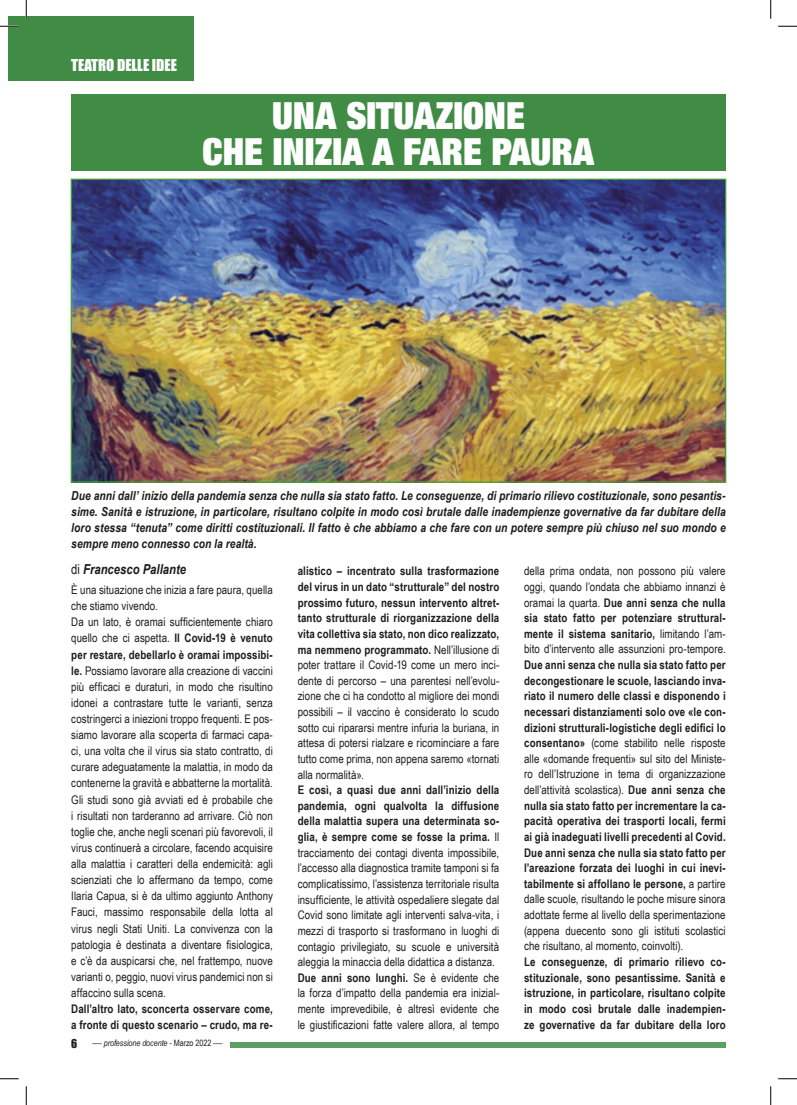
<style>
.page{position:relative;width:797px;height:1105px;background:#fff}
.page>*{position:absolute;margin:0;border:0;box-sizing:border-box;transform-origin:0 0}
.t1{font:900 expanded 37.5px/36.2px "Helvetica Neue";color:#fff;text-align:center}
.t2{font:15px "Impact";color:#fff}
.t3{font:italic 700 13.75px "Arial Narrow";color:#1d1d1b}
.t4{font:italic 700 12.5px/16.2px "Arial Narrow";letter-spacing:.005em;color:#1d1d1b;text-align:justify}
.t5{font:11.88px/15.6px "Arial Narrow";letter-spacing:.005em;color:#1d1d1b}
.t6{font:700 11.88px/15.6px "Arial Narrow";letter-spacing:.01em;color:#1d1d1b;text-align:justify}
.t7{font:11.25px "Impact";color:#1d1d1b}
.t8{font:8.75px "Arial Narrow";letter-spacing:-.005em;color:#1d1d1b}
.s1{font-weight:400;font-style:normal}
.s2{font-weight:700}
.s3{font-weight:400}
.s4{font-style:italic}
</style>
<div class="page">
<div style="left:230px;top:1042px;width:495px;height:5px;background:#5e9e62"></div>
<div style="left:9px;top:16px;width:185px;height:65px;background:#408c44"></div>
<img style="left:73px;top:181px;width:651px;height:300px">
<div style="left:71px;top:94px;width:654px;height:77px;background:#408c44"></div>
<svg style="left:0;top:25px;width:19px;height:2px"></svg>
<svg style="left:778px;top:25px;width:19px;height:2px"></svg>
<svg style="left:0;top:1078px;width:19px;height:1px"></svg>
<svg style="left:778px;top:1078px;width:19px;height:1px"></svg>
<svg style="left:25px;top:0;width:2px;height:19px"></svg>
<svg style="left:25px;top:1086px;width:2px;height:19px"></svg>
<svg style="left:770px;top:0;width:1px;height:19px"></svg>
<svg style="left:770px;top:1086px;width:1px;height:19px"></svg>
<p class="t2" style="left:71px;top:53px;width:107px">TEATRO DELLE IDEE</p>
<h1 class="t1" style="left:202px;top:97px;width:393px">UNA SITUAZIONE<br>CHE INIZIA A FARE PAURA</h1>
<p class="t4" style="left:71px;top:486px;width:656px">Due anni dall’ inizio della pandemia senza che nulla sia stato fatto. Le conseguenze, di primario rilievo costituzionale, sono pesantis&shy;sime. Sanità e istruzione, in particolare, risultano colpite in modo così brutale dalle inadempienze governative da far dubitare della loro stessa “tenuta” come diritti costituzionali. Il fatto è che abbiamo a che fare con un potere sempre più chiuso nel suo mondo e sempre meno connesso con la realtà.</p>
<p class="t3" style="left:71px;top:559px;width:116px"><span class="s1">di</span> Francesco Pallante</p>
<p class="t5" style="left:524px;top:563px;width:203px;text-align:justify">della prima ondata, non possono più valere oggi, quando l’ondata che abbiamo innanzi è oramai la quarta. <span class="s2">Due anni senza che nulla sia stato fatto per potenziare struttural&shy;mente il sistema sanitario,</span> limitando l’am&shy;bito d’intervento alle assunzioni pro-tempore.</p>
<p class="t6" style="left:524px;top:656px;width:203px">Due anni senza che nulla sia stato fatto per decongestionare le scuole, lasciando inva&shy;riato il numero delle classi e disponendo i necessari distanziamenti solo ove «le con&shy;dizioni strutturali-logistiche degli edifici lo consentano» <span class="s3">(come stabilito nelle risposte alle «domande frequenti» sul sito del Ministe&shy;ro dell’Istruzione in tema di organizzazione dell’attività scolastica).</span> Due anni senza che nulla sia stato fatto per incrementare la ca&shy;pacità operativa dei trasporti locali, fermi ai già inadeguati livelli precedenti al Covid.<br>Due anni senza che nulla sia stato fatto per l’areazione forzata dei luoghi in cui inevi&shy;tabilmente si affollano le persone, <span class="s3">a partire dalle scuole, risultando le poche misure sinora adottate ferme al livello della sperimentazione (appena duecento sono gli istituti scolastici che risultano, al momento, coinvolti).</span></p>
<p class="t6" style="left:524px;top:953px;width:203px">Le conseguenze, di primario rilievo co&shy;stituzionale, sono pesantissime. Sanità e istruzione, in particolare, risultano colpite in modo così brutale dalle inadempien&shy;ze governative da far dubitare della loro</p>
<p class="t5" style="left:298px;top:563px;width:203px;text-align:justify"><span class="s2">alistico – incentrato sulla trasformazione del virus in un dato “strutturale” del nostro prossimo futuro, nessun intervento altret&shy;tanto strutturale di riorganizzazione della vita collettiva sia stato, non dico realizzato, ma nemmeno programmato.</span> Nell’illusione di poter trattare il Covid-19 come un mero inci&shy;dente di percorso – una parentesi nell’evolu&shy;zione che ci ha condotto al migliore dei mondi possibili – il vaccino è considerato lo scudo sotto cui ripararsi mentre infuria la buriana, in attesa di potersi rialzare e ricominciare a fare tutto come prima, non appena saremo «tornati alla normalità».</p>
<p class="t5" style="left:298px;top:782px;width:203px"><span class="s2">E così, a quasi due anni dall’inizio della pandemia, ogni qualvolta la diffusione della malattia supera una determinata so&shy;glia, è sempre come se fosse la prima.</span> Il tracciamento dei contagi diventa impossibile, l’accesso alla diagnostica tramite tamponi si fa complicatissimo, l’assistenza territoriale risulta insufficiente, le attività ospedaliere slegate dal Covid sono limitate agli interventi salva-vita, i mezzi di trasporto si trasformano in luoghi di contagio privilegiato, su scuole e università aleggia la minaccia della didattica a distanza.<br><span class="s2">Due anni sono lunghi.</span> Se è evidente che la forza d’impatto della pandemia era inizial&shy;mente imprevedibile, è altresì evidente che le giustificazioni fatte valere allora, al tempo</p>
<p class="t5" style="left:71px;top:581px;width:203px;line-height:16.1px">È una situazione che inizia a fare paura, quella che stiamo vivendo.<br>Da un lato, è oramai sufficientemente chiaro quello che ci aspetta. <span class="s2">Il Covid-19 è venuto per restare, debellarlo è oramai impossibi&shy;le.</span> Possiamo lavorare alla creazione di vaccini più efficaci e duraturi, in modo che risultino idonei a contrastare tutte le varianti, senza costringerci a iniezioni troppo frequenti. E pos&shy;siamo lavorare alla scoperta di farmaci capa&shy;ci, una volta che il virus sia stato contratto, di curare adeguatamente la malattia, in modo da contenerne la gravità e abbatterne la mortalità.<br>Gli studi sono già avviati ed è probabile che i risultati non tarderanno ad arrivare. Ciò non toglie che, anche negli scenari più favorevoli, il virus continuerà a circolare, facendo acquisire alla malattia i caratteri della endemicità: agli scienziati che lo affermano da tempo, come Ilaria Capua, si è da ultimo aggiunto Anthony Fauci, massimo responsabile della lotta al virus negli Stati Uniti. La convivenza con la patologia è destinata a diventare fisiologica, e c’è da auspicarsi che, nel frattempo, nuove varianti o, peggio, nuovi virus pandemici non si affaccino sulla scena.</p>
<p class="t6" style="left:71px;top:1000px;width:203px;line-height:16.1px">Dall’altro lato, sconcerta osservare come, a fronte di questo scenario – crudo, ma re-</p>
<p class="t7" style="left:71px;top:1035px;width:8px">6</p>
<p class="t8" style="left:92px;top:1037px;width:132px">---- <span class="s4">professione docente</span> - Marzo 2022 ----</p>
</div>
